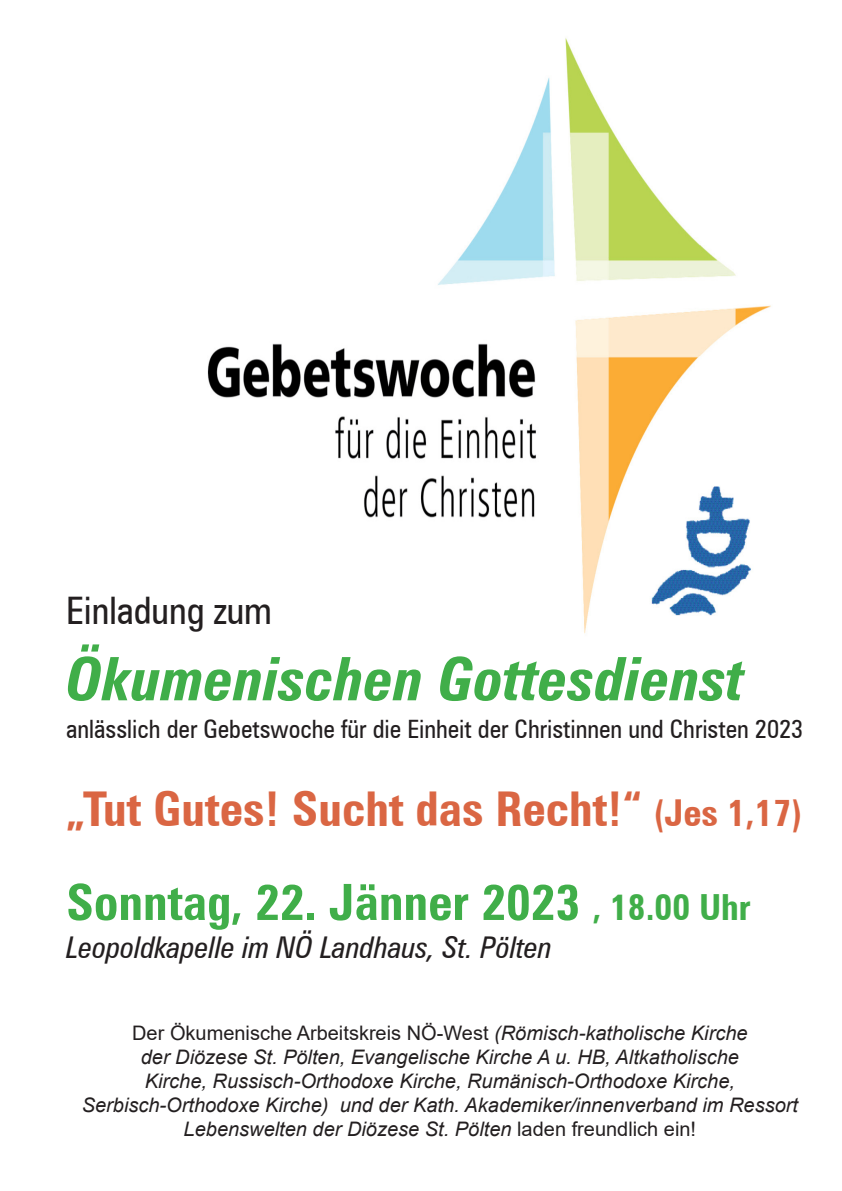
<style>
.page{position:relative;width:842px;height:1191px;background:#fff}
.page>*{position:absolute;margin:0;border:0;box-sizing:border-box;transform-origin:0 0}
.t1{font:italic 700 condensed 60px "Zurich BT";color:#40ae49}
.t2{font:700 condensed 50px "Zurich BT";color:#40ae49}
.t3{font:700 condensed 48px "Zurich BT";color:#da6643}
.t4{font:condensed 38px "Zurich BT";color:#231f20}
.t5{font:italic condensed 30px "Zurich BT";color:#231f20}
.t6{font:condensed 25.3px "Zurich BT";color:#231f20}
.t7{font:italic 20px/24px "Arial";color:#231f20;text-align:center}
.s1{font-size:37.1px}
.s2{font-size:36px}
.s3{font-style:normal}
</style>
<div class="page">
<img style="left:207px;top:38px;width:564px;height:596px">
<h3 class="t4" style="left:66px;top:588px;width:207px">Einladung zum</h3>
<h1 class="t1" style="left:66px;top:642px;width:679px">Ökumenischen Gottesdienst</h1>
<p class="t6" style="left:66px;top:714px;width:739px">anlässlich der Gebetswoche für die Einheit der Christinnen und Christen 2023</p>
<h3 class="t3" style="left:66px;top:780px;width:738px">„Tut Gutes! Sucht das Recht!“ <span class="s1">(Jes 1,17)</span></h3>
<h2 class="t2" style="left:66px;top:871px;width:686px">Sonntag, 22. Jänner 2023 <span class="s2">, 18.00 Uhr</span></h2>
<h3 class="t5" style="left:66px;top:929px;width:487px">Leopoldkapelle im NÖ Landhaus, St. Pölten</h3>
<p class="t7" style="left:82px;top:1021px;width:718px"><span class="s3">Der Ökumenische Arbeitskreis NÖ-West</span> (Römisch-katholische Kirche<br>der Diözese St. Pölten, Evangelische Kirche A u. HB, Altkatholische<br>Kirche, Russisch-Orthodoxe Kirche, Rumänisch-Orthodoxe Kirche, Serbisch-Orthodoxe Kirche) und der Kath. Akademiker/innenverband im Ressort Lebenswelten der Diözese St. Pölten <span class="s3">laden freundlich ein!</span></p>
</div>
